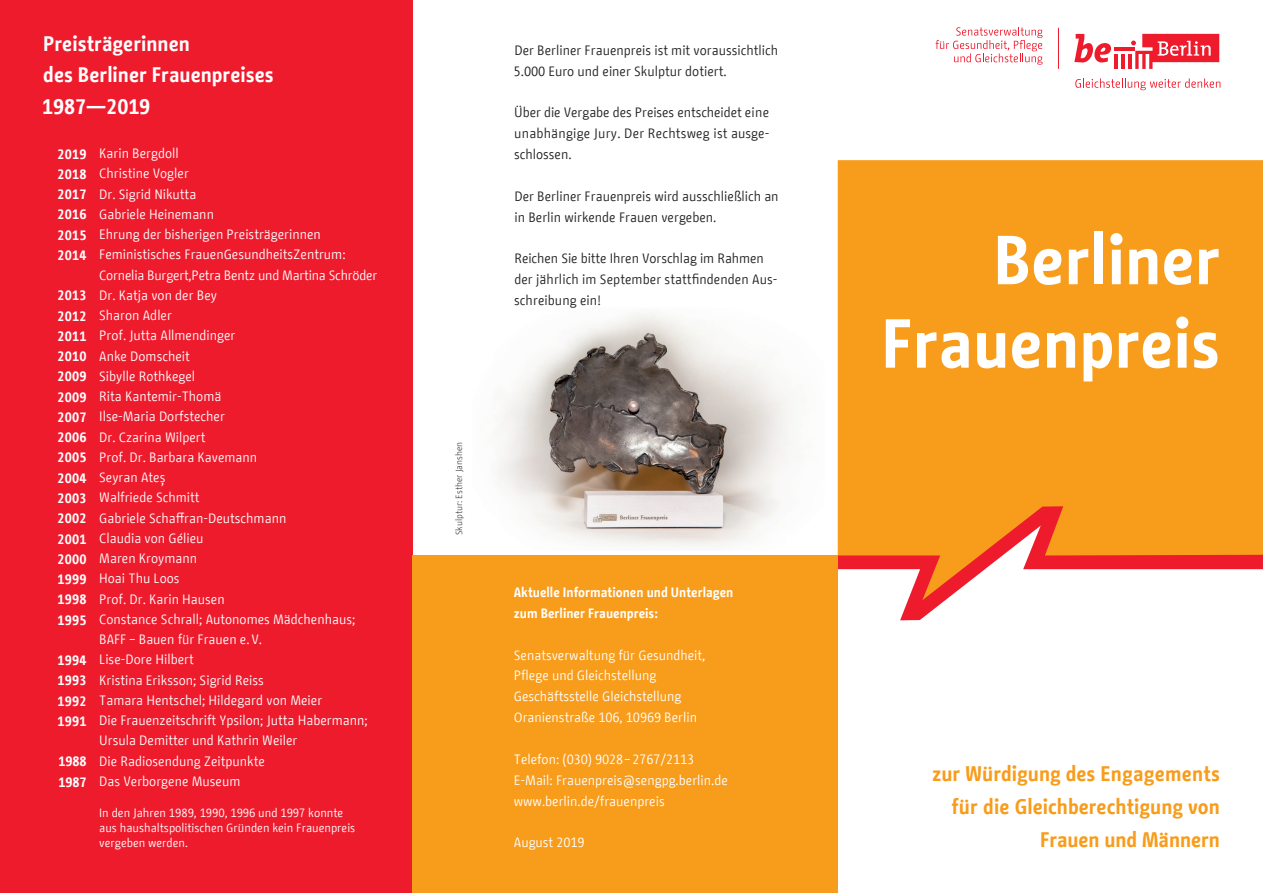
<style>
.page{position:relative;width:1263px;height:893px;background:#fff}
.page>*{position:absolute;margin:0;border:0;box-sizing:border-box;transform-origin:0 0}
.t1{font:700 69.15px/83.4px "BMF Change";color:#fff;text-align:right}
.t2{font:700 21px/33px "BMF Change";color:#f89c1c;text-align:right}
.t3{font:700 21px/31.5px "BMF Change";color:#fff}
.t4{font:13.5px/20.2px "BMF Change";color:#fff}
.t5{font:13.5px/20.9px "BMF Change";color:#231f20}
.t6{font:700 13.5px/20.2px "BMF Change";letter-spacing:.02em;color:#fff;text-align:justify}
.t7{font:700 13.5px/20.2px "BMF Change";color:#fff}
.t8{font:12px/15px "BMF Change";color:#fff}
.t9{font:300 9px "BMF Change";color:#231f20}
</style>
<div class="page">
<div style="left:0;top:0;width:412px;height:893px;background:#ee1b2d"></div>
<div style="left:838px;top:160px;width:425px;height:346px;background:#f89c1c"></div>
<svg style="left:838px;top:506px;width:425px;height:114px"></svg>
<svg style="left:1075px;top:78px;width:145px;height:12px"></svg>
<svg style="left:1074px;top:34px;width:37px;height:28px"></svg>
<hr style="left:1114px;top:54px;width:4px;height:15px;background:#ee1b2d">
<hr style="left:1121px;top:54px;width:4px;height:15px;background:#ee1b2d">
<hr style="left:1128px;top:54px;width:4px;height:15px;background:#ee1b2d">
<hr style="left:1114px;top:47px;width:21px;height:4px;background:#ee1b2d">
<svg style="left:1131px;top:34px;width:88px;height:35px"></svg>
<hr style="left:1058px;top:28px;width:1px;height:41px;background:#ee1b2d">
<svg style="left:935px;top:27px;width:107px;height:38px"></svg>
<img style="left:497px;top:313px;width:295px;height:233px">
<div style="left:412px;top:555px;width:426px;height:338px;background:#f89c1c"></div>
<h2 class="t3" style="left:42px;top:28px;width:233px">Preisträgerinnen<br>des Berliner Frauenpreises<br>1987—2019</h2>
<p class="t4" style="left:99px;top:143px;width:280px">Karin Bergdoll<br>Christine Vogler<br>Dr. Sigrid Nikutta<br>Gabriele Heinemann<br>Ehrung der bisherigen Preisträgerinnen<br>Feministisches FrauenGesundheitsZentrum:<br>Cornelia Burgert,Petra Bentz und Martina Schröder<br>Dr. Katja von der Bey<br>Sharon Adler<br>Prof. Jutta Allmendinger<br>Anke Domscheit<br>Sibylle Rothkegel<br>Rita Kantemir-Thomä<br>Ilse-Maria Dorfstecher<br>Dr. Czarina Wilpert<br>Prof. Dr. Barbara Kavemann<br>Seyran Ateș<br>Walfriede Schmitt<br>Gabriele Schaffran-Deutschmann<br>Claudia von Gélieu<br>Maren Kroymann<br>Hoai Thu Loos<br>Prof. Dr. Karin Hausen<br>Constance Schrall; Autonomes Mädchenhaus;<br>BAFF – Bauen für Frauen e.V.<br>Lise-Dore Hilbert<br>Kristina Eriksson; Sigrid Reiss<br>Tamara Hentschel; Hildegard von Meier<br>Die Frauenzeitschrift Ypsilon; Jutta Habermann;<br>Ursula Demitter und Kathrin Weiler<br>Die Radiosendung Zeitpunkte<br>Das Verborgene Museum</p>
<p class="t6" style="left:58px;top:144px;width:30px">2019<br>2018<br>2017<br>2016<br>2015<br>2014</p>
<p class="t6" style="left:58px;top:286px;width:30px">2013<br>2012<br>2011<br>2010<br>2009<br>2009<br>2007<br>2006<br>2005<br>2004<br>2003<br>2002<br>2001<br>2000<br>1999<br>1998<br>1995</p>
<p class="t6" style="left:58px;top:650px;width:30px">1994<br>1993<br>1992<br>1991</p>
<p class="t7" style="left:58px;top:752px;width:30px">1988<br>1987</p>
<p class="t8" style="left:99px;top:806px;width:258px">In den Jahren 1989, 1990, 1996 und 1997 konnte aus haushaltspolitischen Gründen kein Frauenpreis vergeben werden.</p>
<p class="t5" style="left:514px;top:40px;width:266px">Der Berliner Frauenpreis ist mit voraussichtlich<br>5.000 Euro und einer Skulptur dotiert.</p>
<p class="t5" style="left:514px;top:102px;width:257px;text-align:justify">Über die Vergabe des Preises entscheidet eine unabhängige Jury. Der Rechtsweg ist ausge&shy;schlossen.</p>
<p class="t5" style="left:514px;top:186px;width:266px">Der Berliner Frauenpreis wird ausschließlich an in Berlin wirkende Frauen vergeben.</p>
<p class="t5" style="left:514px;top:248px;width:265px">Reichen Sie bitte Ihren Vorschlag im Rahmen der jährlich im September stattfindenden Aus&shy;schreibung ein!</p>
<p class="t9" style="left:453px;top:535px;width:95px;rotate:-90deg">Skulptur: Esther Janshen</p>
<p class="t7" style="left:514px;top:582px;width:221px;line-height:20.9px">Aktuelle Informationen und Unterlagen zum Berliner Frauenpreis:</p>
<p class="t4" style="left:514px;top:644px;width:193px;line-height:20.9px">Senatsverwaltung für Gesundheit,<br>Pflege und Gleichstellung<br>Geschäftsstelle Gleichstellung<br>Oranienstraße 106, 10969 Berlin</p>
<p class="t4" style="left:514px;top:749px;width:216px;line-height:20.9px">Telefon: (030) 9028–2767/2113<br>E-Mail: Frauenpreis@sengpg.berlin.de www.berlin.de/frauenpreis</p>
<p class="t4" style="left:514px;top:832px;width:72px">August 2019</p>
<h1 class="t1" style="left:881px;top:219px;width:341px">Berliner<br>Frauenpreis</h1>
<h2 class="t2" style="left:932px;top:758px;width:290px">zur Würdigung des Engagements für die Gleichberechtigung von<br>Frauen und Männern</h2>
</div>
